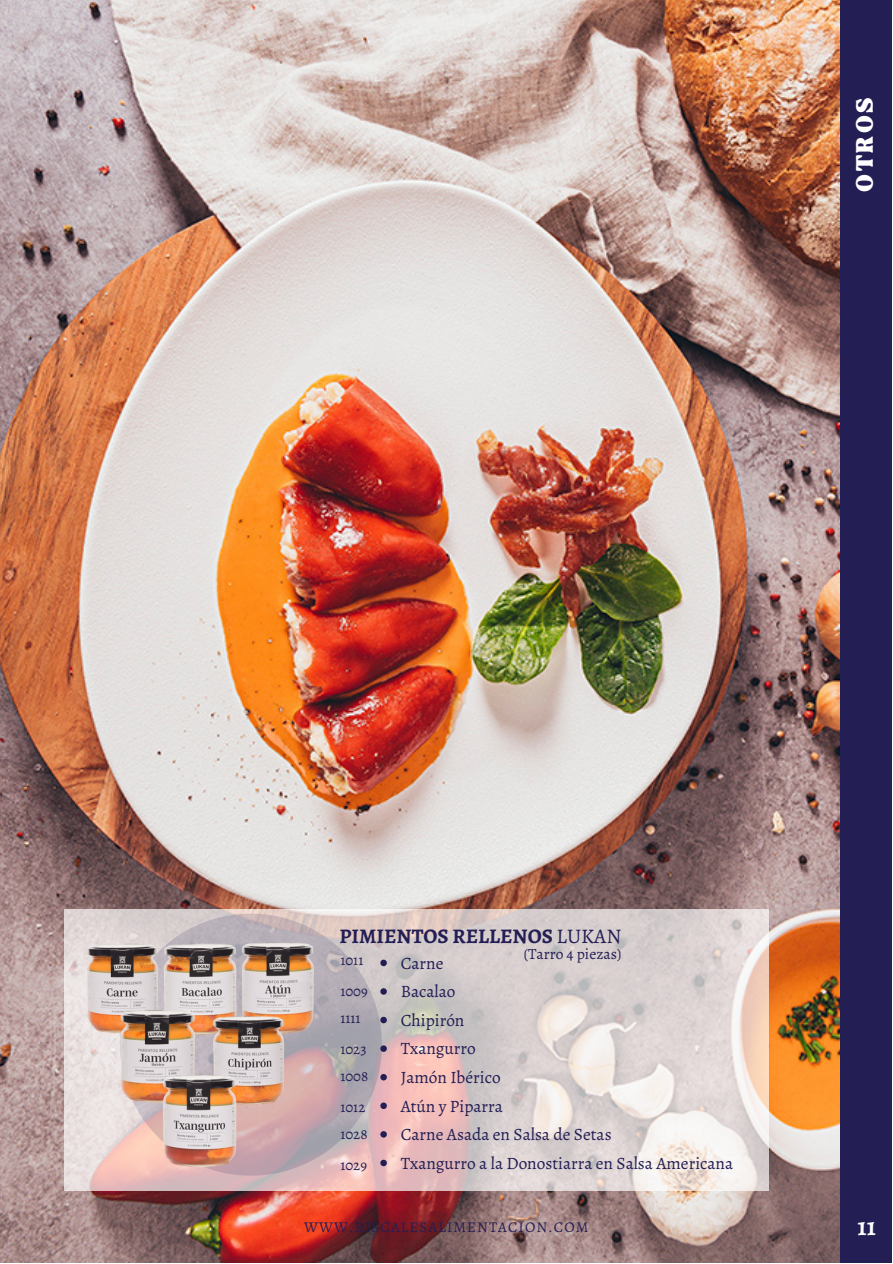
<style>
.page{position:relative;width:893px;height:1264px;background:#fff}
.page>*{position:absolute;margin:0;border:0;box-sizing:border-box;transform-origin:0 0}
.t1{font:33px "TAN Tangkiwood Display";letter-spacing:.085em;color:#fff}
.t2{font:700 25.5px "Alegreya";color:#fff}
.t3{font:700 20.85px "Alegreya";color:#231e54}
.t4{font:17.25px/28.5px "Alegreya";color:#231e54}
.t5{font:15.6px "Alegreya";color:#231e54}
.t6{font:15px "Alegreya";letter-spacing:.07em;color:#231e54}
.t7{font:14.85px/27.5px "Alegreya";color:#231e54}
.s1{font-weight:400}
</style>
<div class="page">
<img style="left:0;top:0;width:840px;height:1262px">
<div style="left:840px;top:0;width:52px;height:1262px;background:#231e54"></div>
<svg style="left:64px;top:909px;width:704px;height:281px"></svg>
<svg style="left:120px;top:913px;width:262px;height:262px"></svg>
<img style="left:259px;top:929px;width:75px;height:116px">
<img style="left:182px;top:924px;width:77px;height:75px">
<img style="left:61px;top:924px;width:121px;height:122px">
<img style="left:223px;top:999px;width:81px;height:118px">
<img style="left:89px;top:983px;width:134px;height:133px">
<img style="left:138px;top:1055px;width:121px;height:125px">
<svg style="left:380px;top:959px;width:7px;height:7px"></svg>
<svg style="left:380px;top:988px;width:7px;height:6px"></svg>
<svg style="left:380px;top:1016px;width:7px;height:7px"></svg>
<svg style="left:380px;top:1045px;width:7px;height:6px"></svg>
<svg style="left:380px;top:1073px;width:7px;height:7px"></svg>
<svg style="left:380px;top:1102px;width:7px;height:7px"></svg>
<svg style="left:380px;top:1131px;width:7px;height:6px"></svg>
<svg style="left:380px;top:1159px;width:7px;height:7px"></svg>
<h1 class="t1" style="left:852px;top:192px;width:96px;rotate:-90deg">OTROS</h1>
<p class="t3" style="left:339px;top:922px;width:283px">PIMIENTOS RELLENOS <span class="s1">LUKAN</span></p>
<p class="t5" style="left:523px;top:942px;width:99px">(Tarro 4 piezas)</p>
<p class="t7" style="left:340px;top:946px;width:25px">1011</p>
<p class="t4" style="left:400px;top:948px;width:334px">Carne<br>Bacalao<br>Chipirón<br>Txangurro<br>Jamón Ibérico<br>Atún y Piparra<br>Carne Asada en Salsa de Setas<br>Txangurro a la Donostiarra en Salsa Americana</p>
<p class="t7" style="left:340px;top:977px;width:29px">1009<br>1111</p>
<p class="t7" style="left:340px;top:1034px;width:30px;line-height:27.9px">1023<br>1008</p>
<p class="t7" style="left:340px;top:1092px;width:29px">1012<br>1028</p>
<p class="t7" style="left:340px;top:1150px;width:28px">1029</p>
<p class="t6" style="left:304px;top:1216px;width:286px">WWW.RISCALESALIMENTACION.COM</p>
<h2 class="t2" style="left:857px;top:1209px;width:20px">11</h2>
</div>
